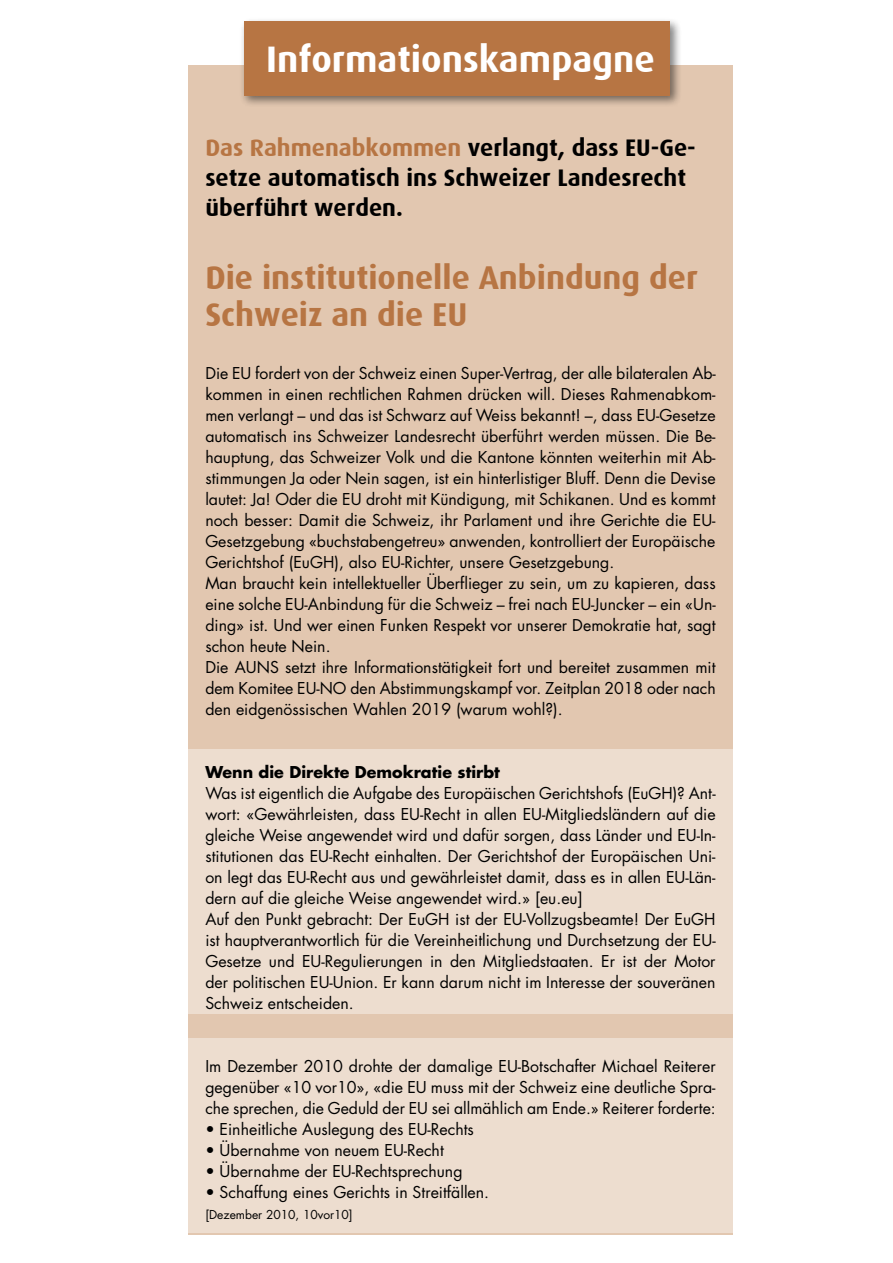
<style>
.page{position:relative;width:893px;height:1263px;background:#fff}
.page>*{position:absolute;margin:0;border:0;box-sizing:border-box;transform-origin:0 0}
.t1{font:700 36.9px "Dax";color:#fff}
.t2{font:700 33px/37.5px "Dax";color:#b77543}
.t3{font:700 24px/30px "Dax";color:#000}
.t4{font:15.9px/21px "Futura";color:#000}
.t5{font:700 15.9px "Futura";color:#000}
.t6{font:12px "Futura";color:#000}
.s1{color:#b77543}
</style>
<div class="page">
<div style="left:188px;top:65px;width:545px;height:1170px;background:#e2c7b0"></div>
<div style="left:240px;top:17px;width:442px;height:91px;background:#000;opacity:.5"></div>
<div style="left:244px;top:21px;width:425px;height:74px;background:#b77543"></div>
<div style="left:188px;top:749px;width:545px;height:264px;background:#edddcf"></div>
<div style="left:188px;top:1038px;width:545px;height:195px;background:#edddcf"></div>
<h1 class="t1" style="left:266px;top:38px;width:390px">Informationskampagne</h1>
<h3 class="t3" style="left:205px;top:133px;width:492px"><span class="s1">Das Rahmenabkommen</span> verlangt, dass EU-Ge&shy;setze automatisch ins Schweizer Landesrecht überführt werden.</h3>
<h2 class="t2" style="left:205px;top:259px;width:494px">Die institutionelle Anbindung der<br>Schweiz an die EU</h2>
<p class="t4" style="left:205px;top:362px;width:512px">Die EU fordert von der Schweiz einen Super-Vertrag, der alle bilateralen Ab&shy;kommen in einen rechtlichen Rahmen drücken will. Dieses Rahmenabkom&shy;men verlangt – und das ist Schwarz auf Weiss bekannt! –, dass EU-Gesetze automatisch ins Schweizer Landesrecht überführt werden müssen. Die Be&shy;hauptung, das Schweizer Volk und die Kantone könnten weiterhin mit Ab&shy;stimmungen Ja oder Nein sagen, ist ein hinterlistiger Bluff. Denn die Devise lautet: Ja! Oder die EU droht mit Kündigung, mit Schikanen. Und es kommt noch besser: Damit die Schweiz, ihr Parlament und ihre Gerichte die EU-Gesetzgebung «buchstabengetreu» anwenden, kontrolliert der Europäische Gerichtshof (EuGH), also EU-Richter, unsere Gesetzgebung.<br>Man braucht kein intellektueller Überflieger zu sein, um zu kapieren, dass eine solche EU-Anbindung für die Schweiz – frei nach EU-Juncker – ein «Un&shy;ding» ist. Und wer einen Funken Respekt vor unserer Demokratie hat, sagt schon heute Nein.<br>Die AUNS setzt ihre Informationstätigkeit fort und bereitet zusammen mit dem Komitee EU-NO den Abstimmungskampf vor. Zeitplan 2018 oder nach den eidgenössischen Wahlen 2019 (warum wohl?).</p>
<p class="t5" style="left:205px;top:761px;width:296px">Wenn die Direkte Demokratie stirbt</p>
<p class="t4" style="left:205px;top:782px;width:512px">Was ist eigentlich die Aufgabe des Europäischen Gerichtshofs (EuGH)? Ant&shy;wort: «Gewährleisten, dass EU-Recht in allen EU-Mitgliedsländern auf die gleiche Weise angewendet wird und dafür sorgen, dass Länder und EU-In&shy;stitutionen das EU-Recht einhalten. Der Gerichtshof der Europäischen Uni&shy;on legt das EU-Recht aus und gewährleistet damit, dass es in allen EU-Län&shy;dern auf die gleiche Weise angewendet wird.» [eu.eu]<br>Auf den Punkt gebracht: Der EuGH ist der EU-Vollzugsbeamte! Der EuGH ist hauptverantwortlich für die Vereinheitlichung und Durchsetzung der EU-Gesetze und EU-Regulierungen in den Mitgliedstaaten. Er ist der Motor der politischen EU-Union. Er kann darum nicht im Interesse der souveränen Schweiz entscheiden.</p>
<p class="t4" style="left:205px;top:1055px;width:512px;text-align:justify">Im Dezember 2010 drohte der damalige EU-Botschafter Michael Reiterer gegenüber «10 vor10», «die EU muss mit der Schweiz eine deutliche Spra&shy;che sprechen, die Geduld der EU sei allmählich am Ende.» Reiterer forderte:</p>
<p class="t4" style="left:205px;top:1118px;width:270px">• Einheitliche Auslegung des EU-Rechts</p>
<p class="t4" style="left:205px;top:1139px;width:240px">• Übernahme von neuem EU-Recht</p>
<p class="t4" style="left:205px;top:1160px;width:259px">• Übernahme der EU-Rechtsprechung</p>
<p class="t4" style="left:205px;top:1181px;width:285px">• Schaffung eines Gerichts in Streitfällen.</p>
<p class="t6" style="left:205px;top:1206px;width:149px">[Dezember 2010, 10vor10]</p>
</div>
